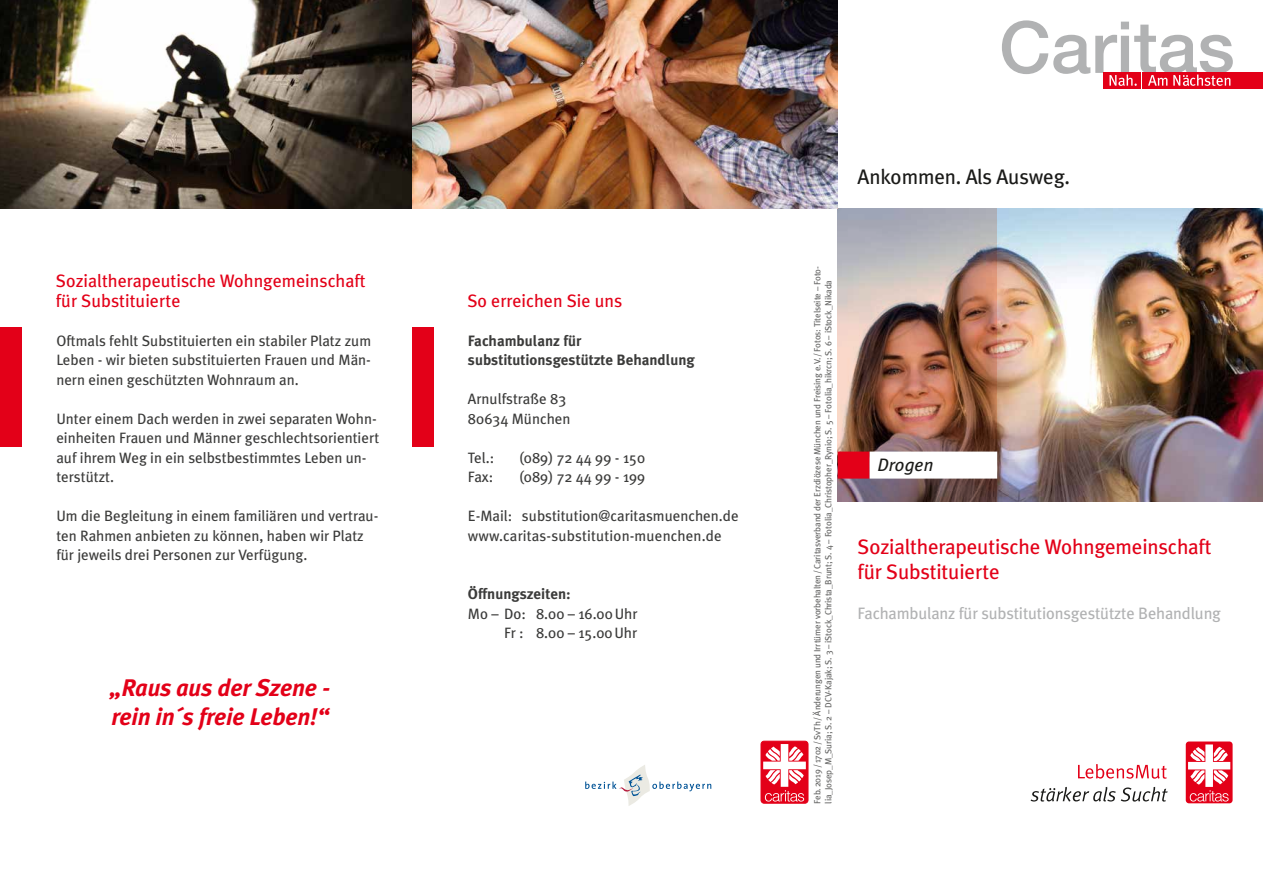
<style>
.page{position:relative;width:1263px;height:893px;background:#fff}
.page>*{position:absolute;margin:0;border:0;box-sizing:border-box;transform-origin:0 0}
.t1{font:italic 700 24px/28.8px "Meta Plus";letter-spacing:-.01em;color:#e30018}
.t2{font:21px/25.2px "Meta Plus";letter-spacing:-.01em;color:#e30018}
.t3{font:21px "Meta Plus";letter-spacing:-.01em;color:#1a1a18}
.t4{font:18px/19.5px "Meta Plus";color:#e30018}
.t5{font:italic 18px "Meta Plus";color:#1a1a18}
.t6{font:16.5px "Meta Plus";letter-spacing:-.01em;color:#b1b2b3}
.t7{font:15px/19.5px "Meta Plus";color:#3b3b3a}
.t8{font:700 15px/19.5px "Meta Plus";color:#3b3b3a}
.t9{font:9px/10.8px "Meta Plus";letter-spacing:-.01em;color:#636362}
</style>
<div class="page">
<img style="left:997px;top:208px;width:266px;height:294px">
<img style="left:0;top:0;width:838px;height:208px">
<img style="left:838px;top:208px;width:159px;height:294px">
<svg style="left:1186px;top:741px;width:46px;height:62px"></svg>
<svg style="left:1188px;top:744px;width:42px;height:57px"></svg>
<svg style="left:1078px;top:764px;width:89px;height:15px"></svg>
<svg style="left:1030px;top:787px;width:138px;height:15px"></svg>
<div style="left:761px;top:741px;width:47px;height:62px;border:1px solid #e30018;border-radius:3px"></div>
<svg style="left:763px;top:744px;width:43px;height:58px"></svg>
<svg style="left:585px;top:765px;width:126px;height:41px"></svg>
<div style="left:412px;top:327px;width:22px;height:119px;background:#e30018"></div>
<div style="left:0;top:327px;width:21px;height:119px;background:#e30018"></div>
<div style="left:1143px;top:73px;width:120px;height:16px;background:#e30018"></div>
<div style="left:1103px;top:73px;width:38px;height:16px;background:#e30018"></div>
<svg style="left:1002px;top:20px;width:231px;height:66px"></svg>
<div style="left:838px;top:452px;width:32px;height:27px;background:#e30018"></div>
<div style="left:870px;top:452px;width:127px;height:27px;background:#fff"></div>
<p class="t4" style="left:56px;top:271px;width:311px">Sozialtherapeutische Wohngemeinschaft für Substituierte</p>
<p class="t7" style="left:56px;top:330px;width:316px;text-align:justify">Oftmals fehlt Substituierten ein stabiler Platz zum Leben - wir bieten substituierten Frauen und Män&shy;nern einen geschützten Wohnraum an.</p>
<p class="t7" style="left:56px;top:408px;width:325px">Unter einem Dach werden in zwei separaten Wohn&shy;einheiten Frauen und Männer geschlechtsorientiert auf ihrem Weg in ein selbstbestimmtes Leben un&shy;terstützt.</p>
<p class="t7" style="left:56px;top:506px;width:324px">Um die Begleitung in einem familiären und vertrau&shy;ten Rahmen anbieten zu können, haben wir Platz für jeweils drei Personen zur Verfügung.</p>
<h1 class="t1" style="left:110px;top:673px;width:222px">„Raus aus der Szene - rein in´s freie Leben!“</h1>
<p class="t4" style="left:467px;top:290px;width:156px">So erreichen Sie uns</p>
<p class="t8" style="left:468px;top:331px;width:228px">Fachambulanz für substitutionsgestützte Behandlung</p>
<p class="t7" style="left:468px;top:389px;width:104px">Arnulfstraße 83<br>80634 München</p>
<p class="t7" style="left:468px;top:447px;width:28px">Tel.:</p>
<p class="t7" style="left:519px;top:447px;width:128px">(089) 72 44 99 - 150</p>
<p class="t7" style="left:468px;top:467px;width:27px">Fax:</p>
<p class="t7" style="left:519px;top:467px;width:128px">(089) 72 44 99 - 199</p>
<p class="t7" style="left:468px;top:506px;width:272px">E-Mail: substitution@caritasmuenchen.de www.caritas-substitution-muenchen.de</p>
<p class="t8" style="left:468px;top:584px;width:104px">Öffnungszeiten:</p>
<p class="t7" style="left:468px;top:603px;width:171px;text-align:right">Mo – Do: 8.00 – 16.00Uhr<br>Fr : 8.00 – 15.00Uhr</p>
<h2 class="t3" style="left:858px;top:164px;width:214px">Ankommen. Als Ausweg.</h2>
<p class="t9" style="left:812px;top:804px;width:539px;rotate:-90deg">Feb.2019/1702/SvTh/Änderungen und Irrtümer vorbehalten/Caritasverband der Erzdiözese München und Freising e.V./Fotos: Titelseite – Foto&shy;lia_Josep_M_Suria; S. 2 – DCV-Kajak; S. 3 – iStock_Christa_Brunt; S. 4 – Fotolia_Christopher_Rynio; S. 5 – Fotolia_hikrcn; S. 6 – iStock_Nikada</p>
<p class="t5" style="left:877px;top:454px;width:57px">Drogen</p>
<h2 class="t2" style="left:858px;top:534px;width:355px">Sozialtherapeutische Wohngemeinschaft für Substituierte</h2>
<p class="t6" style="left:858px;top:604px;width:365px">Fachambulanz für substitutionsgestützte Behandlung</p>
</div>
